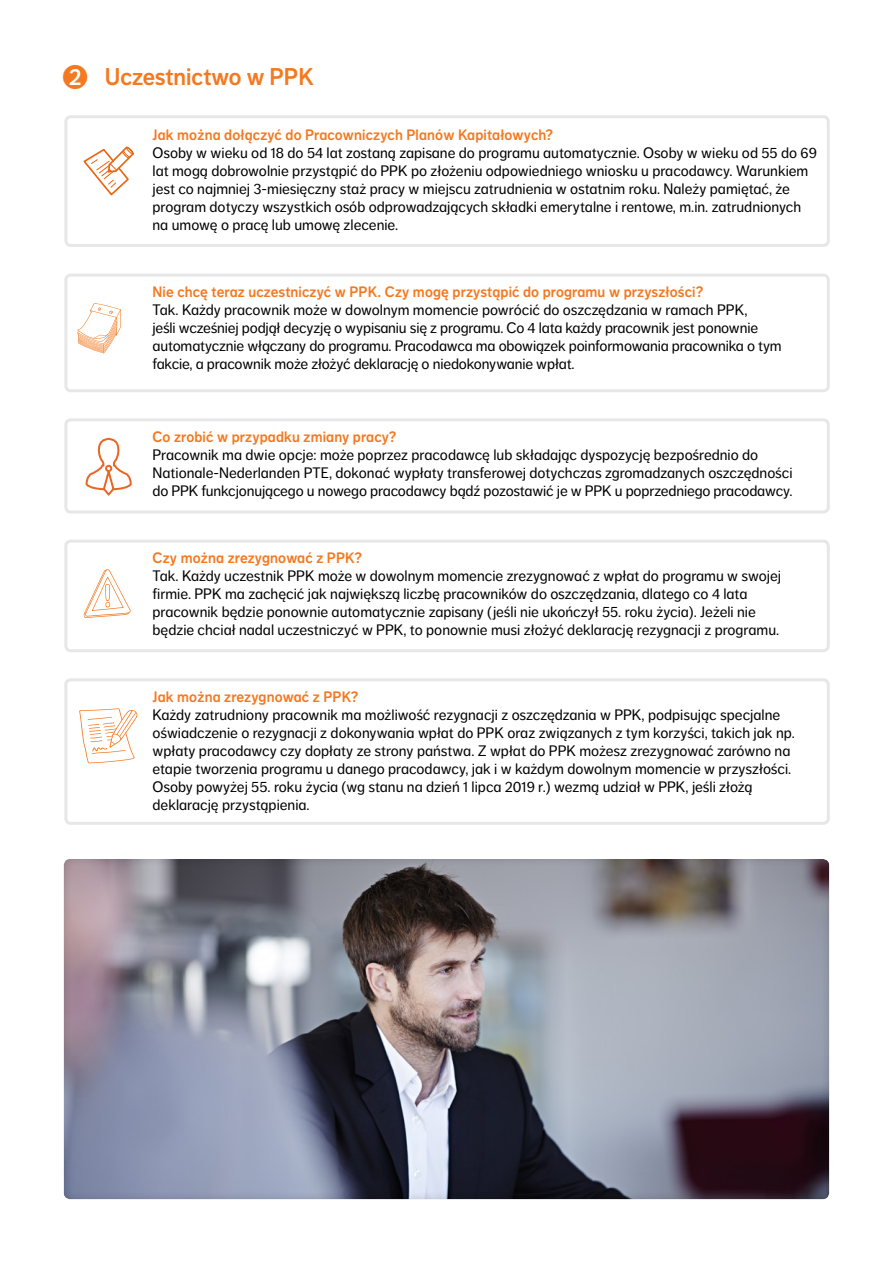
<style>
.page{position:relative;width:893px;height:1263px;background:#fff}
.page>*{position:absolute;margin:0;border:0;box-sizing:border-box;transform-origin:0 0}
.NN_A4_Main_heading_4{font:24px "NN Dagny Display";color:#f47920}
.NN_A4_Bodytext_10pt{font:15px/18px "NN Dagny Text";color:#000}
.NN_A4_Bodytext_headi{font:15px "NN Dagny Display";letter-spacing:.01em;color:#f47920}
.s1{font-family:"NN Picto Diap";font-size:25.5px}
</style>
<div class="page">
<div style="left:64px;top:115px;width:766px;height:132px;border:3px solid #e7e7e7;border-radius:5px"></div>
<div style="left:64px;top:274px;width:766px;height:118px;border:3px solid #e7e7e7;border-radius:5px"></div>
<div style="left:64px;top:418px;width:766px;height:95px;border:3px solid #e7e7e7;border-radius:5px"></div>
<div style="left:64px;top:540px;width:766px;height:112px;border:3px solid #e7e7e7;border-radius:5px"></div>
<div style="left:64px;top:678px;width:766px;height:147px;border:3px solid #e7e7e7;border-radius:5px"></div>
<div style="left:62px;top:859px;width:768px;height:342px;background:#000;opacity:.17"></div>
<svg style="left:84px;top:569px;width:47px;height:49px"></svg>
<svg style="left:77px;top:303px;width:44px;height:50px"></svg>
<svg style="left:83px;top:147px;width:51px;height:48px"></svg>
<svg style="left:86px;top:438px;width:46px;height:58px"></svg>
<svg style="left:79px;top:708px;width:59px;height:55px"></svg>
<p class="NN_A4_Main_heading_4" style="left:63px;top:63px;width:252px"><span class="s1">2</span> Uczestnictwo w PPK</p>
<p class="NN_A4_Bodytext_headi" style="left:153px;top:126px;width:402px">Jak można dołączyć do Pracowniczych Planów Kapitałowych?</p>
<p class="NN_A4_Bodytext_10pt" style="left:153px;top:144px;width:666px">Osoby w wieku od 18 do 54 lat zostaną zapisane do programu automatycznie. Osoby w wieku od 55 do 69 lat mogą dobrowolnie przystąpić do PPK po złożeniu odpowiedniego wniosku u pracodawcy. Warunkiem jest co najmniej 3-miesięczny staż pracy w miejscu zatrudnienia w ostatnim roku. Należy pamiętać, że program dotyczy wszystkich osób odprowadzających składki emerytalne i rentowe, m.in. zatrudnionych</p>
<p class="NN_A4_Bodytext_10pt" style="left:153px;top:216px;width:247px">na umowę o pracę lub umowę zlecenie.</p>
<p class="NN_A4_Bodytext_headi" style="left:153px;top:283px;width:552px">Nie chcę teraz uczestniczyć w PPK. Czy mogę przystąpić do programu w przyszłości?</p>
<p class="NN_A4_Bodytext_10pt" style="left:153px;top:301px;width:596px">Tak. Każdy pracownik może w dowolnym momencie powrócić do oszczędzania w ramach PPK,</p>
<p class="NN_A4_Bodytext_10pt" style="left:153px;top:319px;width:631px">jeśli wcześniej podjął decyzję o wypisaniu się z programu. Co 4 lata każdy pracownik jest ponownie automatycznie włączany do programu. Pracodawca ma obowiązek poinformowania pracownika o tym fakcie, a pracownik może złożyć deklarację o niedokonywanie wpłat.</p>
<p class="NN_A4_Bodytext_headi" style="left:153px;top:428px;width:245px">Co zrobić w przypadku zmiany pracy?</p>
<p class="NN_A4_Bodytext_10pt" style="left:153px;top:445px;width:641px">Pracownik ma dwie opcje: może poprzez pracodawcę lub składając dyspozycję bezpośrednio do<br>Nationale-Nederlanden PTE, dokonać wypłaty transferowej dotychczas zgromadzanych oszczędności do PPK funkcjonującego u nowego pracodawcy bądź pozostawić je w PPK u poprzedniego pracodawcy.</p>
<p class="NN_A4_Bodytext_headi" style="left:153px;top:549px;width:211px">Czy można zrezygnować z PPK?</p>
<p class="NN_A4_Bodytext_10pt" style="left:153px;top:567px;width:630px">Tak. Każdy uczestnik PPK może w dowolnym momencie zrezygnować z wpłat do programu w swojej firmie. PPK ma zachęcić jak największą liczbę pracowników do oszczędzania, dlatego co 4 lata pracownik będzie ponownie automatycznie zapisany (jeśli nie ukończył 55. roku życia). Jeżeli nie będzie chciał nadal uczestniczyć w PPK, to ponownie musi złożyć deklarację rezygnacji z programu.</p>
<p class="NN_A4_Bodytext_headi" style="left:153px;top:688px;width:207px">Jak można zrezygnować z PPK?</p>
<p class="NN_A4_Bodytext_10pt" style="left:153px;top:705px;width:644px">Każdy zatrudniony pracownik ma możliwość rezygnacji z oszczędzania w PPK, podpisując specjalne oświadczenie o rezygnacji z dokonywania wpłat do PPK oraz związanych z tym korzyści, takich jak np. wpłaty pracodawcy czy dopłaty ze strony państwa. Z wpłat do PPK możesz zrezygnować zarówno na etapie tworzenia programu u danego pracodawcy, jak i w każdym dowolnym momencie w przyszłości.</p>
<p class="NN_A4_Bodytext_10pt" style="left:153px;top:777px;width:602px">Osoby powyżej 55. roku życia (wg stanu na dzień 1 lipca 2019 r.) wezmą udział w PPK, jeśli złożą deklarację przystąpienia.</p>
</div>
